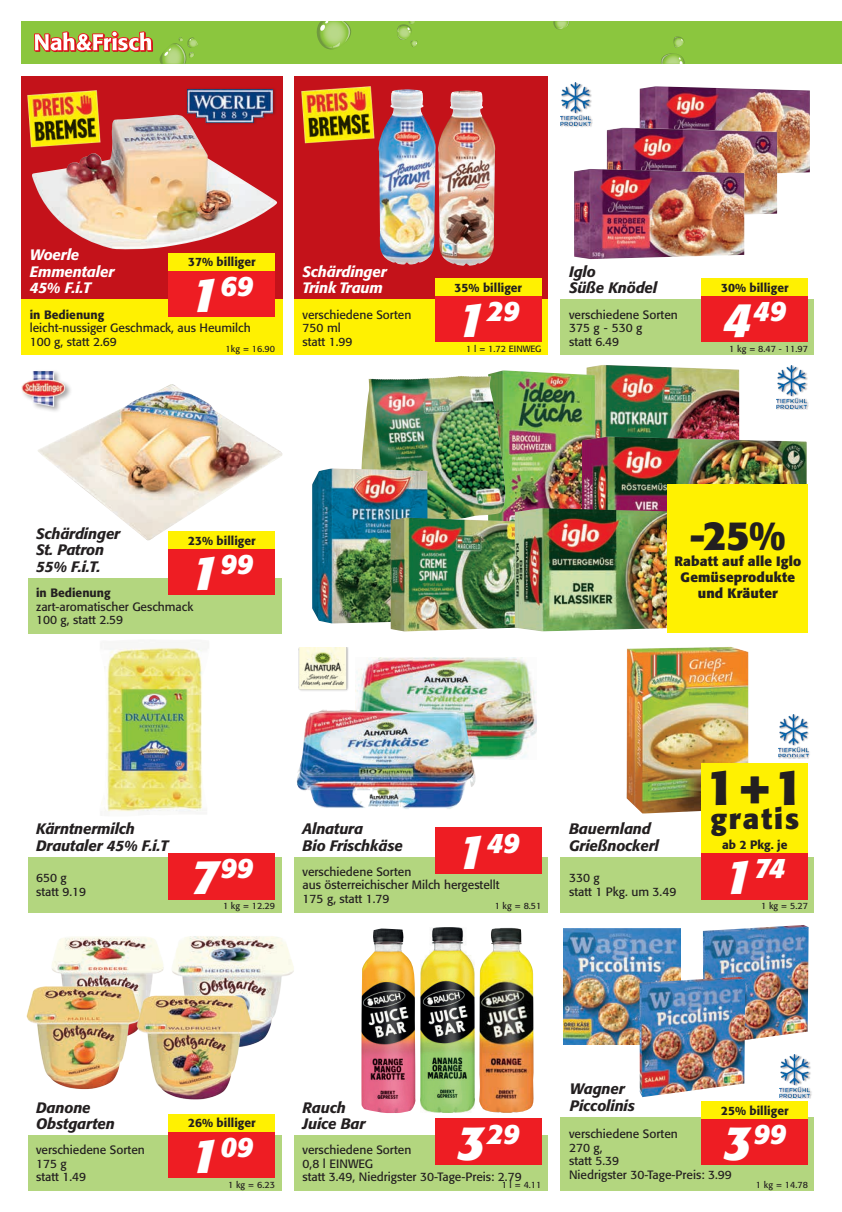
<style>
.page{position:relative;width:842px;height:1212px;background:#fff}
.page>*{position:absolute;margin:0;border:0;box-sizing:border-box;transform-origin:0 0}
.t1{font:700 49.5px "Formata Std";color:#231f20}
.t2{font:700 40.5px "Formata Std";color:#231f20}
.t3{font:700 28.5px "Formata Std";letter-spacing:.07em;color:#231f20}
.t4{font:italic 700 28.05px "Formata Std";color:#fff}
.t5{font:italic 500 15px/16.5px "Formata Std";letter-spacing:-.01em;color:#231f20}
.t6{font:italic 500 15px/16.5px "Formata Std";letter-spacing:-.01em;color:#fff}
.t7{font:700 13.5px/16.2px "Formata Std";letter-spacing:.01em;color:#231f20;text-align:center}
.t8{font:12px/13.5px "Formata Std";color:#231f20}
.t9{font:500 12px "Formata Std";color:#231f20}
.t10{font:9px "Formata Std";color:#231f20}
.s1{font-size:48px}
</style>
<div class="page">
<div style="left:21px;top:77px;width:261px;height:278px;background:#c4121a"></div>
<img style="left:27px;top:90px;width:72px;height:58px">
<div style="left:21px;top:300px;width:261px;height:55px;background:#fff101"></div>
<div style="left:295px;top:77px;width:253px;height:278px;background:#c4121a"></div>
<img style="left:296px;top:76px;width:85px;height:68px">
<div style="left:21px;top:21px;width:821px;height:43px;background:#8bc63e"></div>
<svg style="left:159px;top:37px;width:39px;height:27px"></svg>
<svg style="left:553px;top:21px;width:16px;height:9px"></svg>
<svg style="left:397px;top:21px;width:21px;height:26px"></svg>
<svg style="left:661px;top:36px;width:24px;height:28px"></svg>
<svg style="left:316px;top:21px;width:35px;height:29px"></svg>
<svg style="left:34px;top:31px;width:119px;height:21px"></svg>
<img style="left:586px;top:365px;width:153px;height:72px">
<img style="left:176px;top:936px;width:118px;height:102px">
<img style="left:52px;top:937px;width:124px;height:37px">
<img style="left:26px;top:965px;width:126px;height:125px">
<img style="left:123px;top:974px;width:141px;height:126px">
<img style="left:703px;top:925px;width:106px;height:115px">
<img style="left:563px;top:928px;width:117px;height:117px">
<img style="left:627px;top:647px;width:121px;height:166px">
<div style="left:294px;top:857px;width:254px;height:55px;background:#b3d67f"></div>
<div style="left:294px;top:1135px;width:254px;height:56px;background:#b3d67f"></div>
<div style="left:28px;top:857px;width:253px;height:55px;background:#b3d67f"></div>
<div style="left:294px;top:300px;width:254px;height:55px;background:#fff101"></div>
<div style="left:28px;top:1135px;width:253px;height:56px;background:#b3d67f"></div>
<div style="left:28px;top:578px;width:253px;height:56px;background:#b3d67f"></div>
<img style="left:298px;top:647px;width:51px;height:44px">
<div style="left:169px;top:853px;width:106px;height:46px;background:#ee1d23"></div>
<div style="left:435px;top:1118px;width:106px;height:47px;background:#ee1d23"></div>
<div style="left:435px;top:296px;width:106px;height:46px;background:#ee1d23"></div>
<div style="left:435px;top:279px;width:106px;height:17px;background:#fff101"></div>
<div style="left:169px;top:270px;width:106px;height:47px;background:#ee1d23"></div>
<div style="left:169px;top:253px;width:106px;height:17px;background:#fff101"></div>
<div style="left:169px;top:549px;width:106px;height:46px;background:#ee1d23"></div>
<div style="left:169px;top:531px;width:106px;height:18px;background:#fff101"></div>
<div style="left:169px;top:1131px;width:106px;height:47px;background:#ee1d23"></div>
<div style="left:169px;top:1114px;width:106px;height:17px;background:#fff101"></div>
<div style="left:435px;top:827px;width:106px;height:47px;background:#ee1d23"></div>
<img style="left:32px;top:115px;width:245px;height:134px">
<img style="left:438px;top:91px;width:57px;height:175px">
<img style="left:361px;top:928px;width:54px;height:185px">
<img style="left:38px;top:384px;width:245px;height:156px">
<img style="left:378px;top:89px;width:58px;height:175px">
<img style="left:420px;top:927px;width:55px;height:186px">
<img style="left:355px;top:657px;width:182px;height:102px">
<img style="left:479px;top:928px;width:55px;height:185px">
<img style="left:296px;top:709px;width:182px;height:100px">
<div style="left:21px;top:369px;width:51px;height:44px;background:#231f20;opacity:.4"></div>
<img style="left:21px;top:371px;width:44px;height:43px">
<div style="left:185px;top:87px;width:92px;height:39px;background:#231f20;opacity:.4"></div>
<img style="left:187px;top:89px;width:86px;height:33px">
<div style="left:561px;top:300px;width:253px;height:55px;background:#b3d67f"></div>
<div style="left:561px;top:83px;width:32px;height:44px;background:#231f20;opacity:.4"></div>
<img style="left:561px;top:83px;width:30px;height:42px">
<div style="left:702px;top:296px;width:106px;height:46px;background:#ee1d23"></div>
<div style="left:702px;top:279px;width:106px;height:17px;background:#fff101"></div>
<img style="left:639px;top:86px;width:171px;height:91px">
<img style="left:607px;top:128px;width:170px;height:90px">
<img style="left:574px;top:169px;width:170px;height:90px">
<div style="left:561px;top:1117px;width:253px;height:74px;background:#b3d67f"></div>
<div style="left:780px;top:1054px;width:32px;height:45px;background:#231f20;opacity:.4"></div>
<img style="left:780px;top:1054px;width:30px;height:43px">
<div style="left:702px;top:1118px;width:106px;height:47px;background:#ee1d23"></div>
<div style="left:702px;top:1101px;width:106px;height:17px;background:#fff101"></div>
<img style="left:639px;top:977px;width:106px;height:120px">
<div style="left:561px;top:857px;width:253px;height:55px;background:#b3d67f"></div>
<div style="left:778px;top:714px;width:33px;height:45px;background:#231f20;opacity:.4"></div>
<img style="left:778px;top:714px;width:30px;height:43px">
<div style="left:702px;top:853px;width:106px;height:46px;background:#ee1d23"></div>
<div style="left:702px;top:763px;width:106px;height:90px;background:#fff101"></div>
<img style="left:488px;top:370px;width:107px;height:148px">
<img style="left:361px;top:376px;width:99px;height:142px">
<img style="left:312px;top:468px;width:115px;height:155px">
<img style="left:582px;top:437px;width:225px;height:71px">
<img style="left:391px;top:518px;width:124px;height:113px">
<img style="left:515px;top:508px;width:153px;height:123px">
<div style="left:668px;top:484px;width:140px;height:149px;background:#fff101"></div>
<div style="left:776px;top:365px;width:33px;height:45px;background:#231f20;opacity:.4"></div>
<img style="left:776px;top:366px;width:30px;height:42px">
<img style="left:101px;top:647px;width:102px;height:165px">
<p class="t6" style="left:30px;top:247px;width:86px">Woerle<br>Emmentaler<br>45% F.i.T</p>
<p class="t9" style="left:188px;top:254px;width:69px">37% billiger</p>
<p class="t6" style="left:303px;top:263px;width:86px">Schärdinger<br>Trink Traum</p>
<h3 class="t4" style="left:190px;top:268px;width:64px"><span class="s1">1</span>69</h3>
<p class="t9" style="left:455px;top:280px;width:69px">35% billiger</p>
<h3 class="t4" style="left:457px;top:294px;width:64px"><span class="s1">1</span>29</h3>
<p class="t9" style="left:30px;top:307px;width:76px">in Bedienung</p>
<p class="t8" style="left:30px;top:321px;width:222px">leicht-nussiger Geschmack, aus Heumilch<br>100 g, statt 2.69</p>
<p class="t8" style="left:303px;top:307px;width:110px">verschiedene Sorten<br>750 ml<br>statt 1.99</p>
<p class="t10" style="left:226px;top:343px;width:51px">1kg = 16.90</p>
<p class="t10" style="left:466px;top:343px;width:77px">1 l = 1.72 EINWEG</p>
<p class="t5" style="left:569px;top:263px;width:90px">Iglo<br>Süße Knödel</p>
<p class="t8" style="left:569px;top:307px;width:110px">verschiedene Sorten<br>375 g - 530 g<br>statt 6.49</p>
<p class="t9" style="left:721px;top:280px;width:69px">30% billiger</p>
<h3 class="t4" style="left:723px;top:294px;width:64px"><span class="s1">4</span>49</h3>
<p class="t10" style="left:729px;top:343px;width:80px">1 kg = 8.47 - 11.97</p>
<p class="t5" style="left:36px;top:525px;width:86px">Schärdinger<br>St. Patron<br>55% F.i.T.</p>
<p class="t9" style="left:188px;top:533px;width:69px">23% billiger</p>
<h3 class="t4" style="left:190px;top:547px;width:64px"><span class="s1">1</span>99</h3>
<p class="t9" style="left:36px;top:585px;width:76px">in Bedienung</p>
<p class="t8" style="left:36px;top:599px;width:159px">zart-aromatischer Geschmack<br>100 g, statt 2.59</p>
<h2 class="t2" style="left:689px;top:510px;width:98px">-25%</h2>
<p class="t7" style="left:681px;top:569px;width:116px">Gemüseprodukte und Kräuter</p>
<p class="t7" style="left:674px;top:553px;width:128px">Rabatt auf alle Iglo</p>
<p class="t5" style="left:36px;top:820px;width:133px">Kärntnermilch<br>Drautaler 45% F.i.T</p>
<p class="t8" style="left:36px;top:871px;width:52px">650 g statt 9.19</p>
<h3 class="t4" style="left:190px;top:851px;width:64px"><span class="s1">7</span>99</h3>
<p class="t10" style="left:223px;top:900px;width:53px">1 kg = 12.29</p>
<p class="t5" style="left:303px;top:820px;width:102px">Alnatura<br>Bio Frischkäse</p>
<h3 class="t4" style="left:457px;top:825px;width:64px"><span class="s1">1</span>49</h3>
<p class="t8" style="left:303px;top:864px;width:198px">verschiedene Sorten<br>aus österreichischer Milch hergestellt<br>175 g, statt 1.79</p>
<p class="t10" style="left:495px;top:900px;width:48px">1 kg = 8.51</p>
<p class="t5" style="left:569px;top:820px;width:91px">Bauernland<br>Grießnockerl</p>
<p class="t8" style="left:569px;top:871px;width:109px">330 g<br>statt 1 Pkg. um 3.49</p>
<h1 class="t1" style="left:706px;top:757px;width:99px">1+1</h1>
<h3 class="t3" style="left:710px;top:801px;width:90px">gratis</h3>
<p class="t9" style="left:722px;top:837px;width:67px">ab 2 Pkg. je</p>
<h3 class="t4" style="left:724px;top:851px;width:63px"><span class="s1">1</span>74</h3>
<p class="t10" style="left:761px;top:900px;width:48px">1 kg = 5.27</p>
<p class="t5" style="left:36px;top:1099px;width:80px">Danone<br>Obstgarten</p>
<p class="t8" style="left:36px;top:1143px;width:110px">verschiedene Sorten<br>175 g<br>statt 1.49</p>
<p class="t5" style="left:303px;top:1099px;width:64px">Rauch<br>Juice Bar</p>
<p class="t9" style="left:188px;top:1116px;width:69px">26% billiger</p>
<h3 class="t4" style="left:457px;top:1117px;width:64px"><span class="s1">3</span>29</h3>
<h3 class="t4" style="left:190px;top:1129px;width:64px"><span class="s1">1</span>09</h3>
<p class="t8" style="left:303px;top:1143px;width:220px">verschiedene Sorten<br>0,8 l EINWEG<br>statt 3.49, Niedrigster 30-Tage-Preis: 2.79</p>
<p class="t10" style="left:228px;top:1179px;width:48px">1 kg = 6.23</p>
<p class="t10" style="left:502px;top:1179px;width:41px">1 l = 4.11</p>
<p class="t5" style="left:570px;top:1081px;width:67px">Wagner<br>Piccolinis</p>
<p class="t9" style="left:721px;top:1103px;width:69px">25% billiger</p>
<h3 class="t4" style="left:723px;top:1117px;width:64px"><span class="s1">3</span>99</h3>
<p class="t8" style="left:569px;top:1127px;width:164px">verschiedene Sorten<br>270 g,<br>statt 5.39<br>Niedrigster 30-Tage-Preis: 3.99</p>
<p class="t10" style="left:756px;top:1179px;width:53px">1 kg = 14.78</p>
</div>
